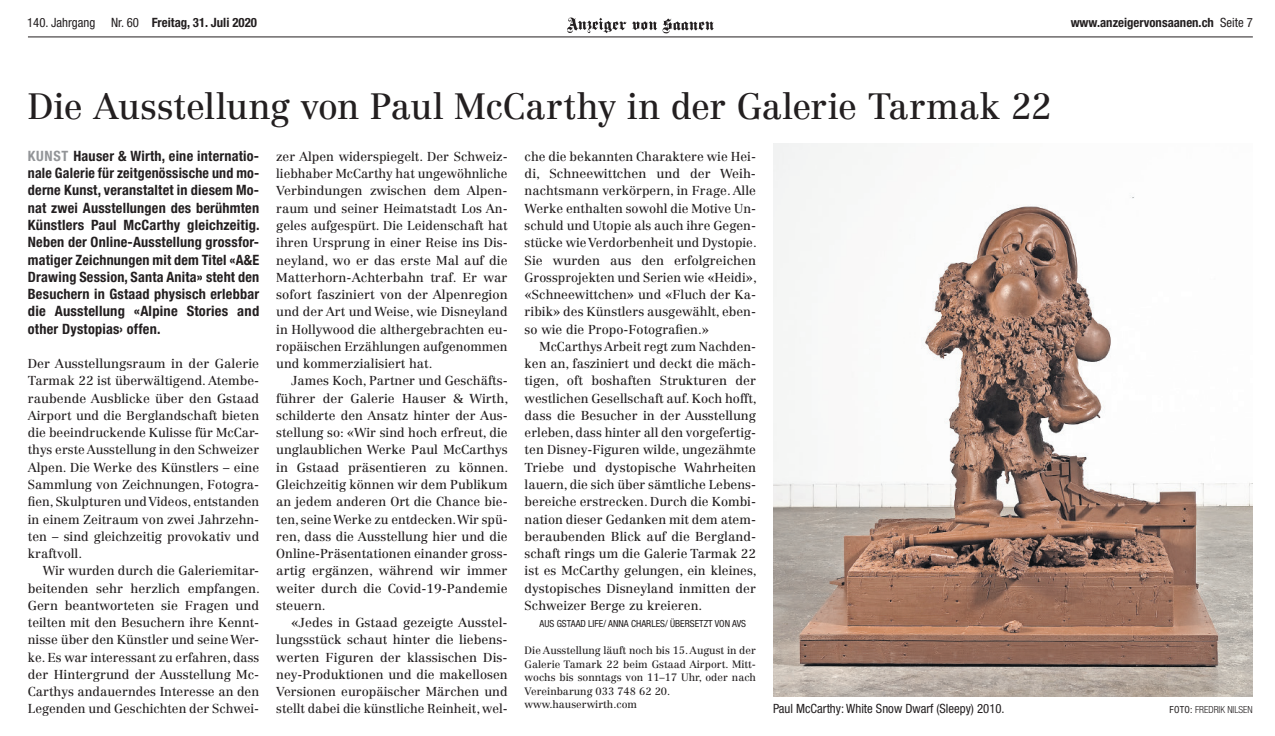
<style>
.page{position:relative;width:1275px;height:736px;background:#fff}
.page>*{position:absolute;margin:0;border:0;box-sizing:border-box;transform-origin:0 0}
.t1{font:36px "Centennial LT Std";letter-spacing:-.005em;color:#231f20}
.t2{font:700 condensed 14.25px/17.2px "Helvetica Neue LT Std";letter-spacing:.015em;color:#231f20;text-align:justify}
.t3{font:12.75px/17.2px "Centennial LT Std";color:#231f20;text-align:justify}
.t4{font:700 condensed 12.75px "Helvetica Neue LT Std";color:#231f20}
.t5{font:condensed 12.75px "Helvetica Neue LT Std";color:#231f20}
.t6{font:10.5px/13.5px "Centennial LT Std";color:#231f20}
.t7{font:condensed 9.75px "Helvetica Neue LT Std";color:#231f20}
.t8{font:300 condensed 9.75px "Helvetica Neue LT Std";color:#231f20}
.s1{font-weight:400}
.s2{color:#939598}
</style>
<div class="page">
<hr style="left:28px;top:37px;width:1225px;height:1px;background:#231f20">
<svg style="left:567px;top:18px;width:59px;height:15px"></svg>
<svg style="left:632px;top:18px;width:82px;height:15px"></svg>
<img style="left:773px;top:144px;width:479px;height:552px">
<p class="t4" style="left:27px;top:14px;width:231px"><span class="s1">140. Jahrgang Nr. 60</span> Freitag, 31. Juli 2020</p>
<p class="t4" style="left:1070px;top:14px;width:184px">www.anzeigervonsaanen.ch <span class="s1">Seite 7</span></p>
<h1 class="t1" style="left:28px;top:85px;width:1025px">Die Ausstellung von Paul McCarthy in der Galerie Tarmak 22</h1>
<p class="t2" style="left:28px;top:147px;width:233px"><span class="s2">KUNST</span> Hauser &amp; Wirth, eine internatio&shy;nale Galerie für zeitgenössische und mo&shy;derne Kunst, veranstaltet in diesem Mo&shy;nat zwei Ausstellungen des berühmten Künstlers Paul McCarthy gleichzeitig.<br>Neben der Online-Ausstellung grossfor&shy;matiger Zeichnungen mit dem Titel «A&amp;E Drawing Session, Santa Anita» steht den Besuchern in Gstaad physisch erlebbar die Ausstellung «Alpine Stories and other Dystopias› offen.</p>
<p class="t3" style="left:28px;top:355px;width:233px">Der Ausstellungsraum in der Galerie Tarmak 22 ist überwältigend. Atembe&shy;raubende Ausblicke über den Gstaad Airport und die Berglandschaft bieten die beeindruckende Kulisse für McCar&shy;thys erste Ausstellung in den Schweizer Alpen. Die Werke des Künstlers – eine Sammlung von Zeichnungen, Fotogra&shy;fien, Skulpturen und Videos, entstanden in einem Zeitraum von zwei Jahrzehn&shy;ten – sind gleichzeitig provokativ und kraftvoll.</p>
<p class="t3" style="left:28px;top:562px;width:234px;text-indent:15px">Wir wurden durch die Galeriemitar&shy;beitenden sehr herzlich empfangen.<br>Gern beantworteten sie Fragen und teilten mit den Besuchern ihre Kennt&shy;nisse über den Künstler und seine Wer&shy;ke. Es war interessant zu erfahren, dass der Hintergrund der Ausstellung Mc-Carthys andauerndes Interesse an den Legenden und Geschichten der Schwei-</p>
<p class="t3" style="left:276px;top:148px;width:233px">zer Alpen widerspiegelt. Der Schweiz&shy;liebhaber McCarthy hat ungewöhnliche Verbindungen zwischen dem Alpen&shy;raum und seiner Heimatstadt Los An&shy;geles aufgespürt. Die Leidenschaft hat ihren Ursprung in einer Reise ins Dis&shy;neyland, wo er das erste Mal auf die Matterhorn-Achterbahn traf. Er war sofort fasziniert von der Alpenregion und der Art und Weise, wie Disneyland in Hollywood die althergebrachten eu&shy;ropäischen Erzählungen aufgenommen und kommerzialisiert hat.</p>
<p class="t3" style="left:276px;top:372px;width:234px;text-indent:15px">James Koch, Partner und Geschäfts&shy;führer der Galerie Hauser &amp; Wirth, schilderte den Ansatz hinter der Aus&shy;stellung so: «Wir sind hoch erfreut, die unglaublichen Werke Paul McCarthys in Gstaad präsentieren zu können.<br>Gleichzeitig können wir dem Publikum an jedem anderen Ort die Chance bie&shy;ten, seine Werke zu entdecken. Wir spü&shy;ren, dass die Ausstellung hier und die Online-Präsentationen einander gross&shy;artig ergänzen, während wir immer weiter durch die Covid-19-Pandemie steuern.</p>
<p class="t3" style="left:276px;top:613px;width:233px;text-indent:15px">«Jedes in Gstaad gezeigte Ausstel&shy;lungsstück schaut hinter die liebens&shy;werten Figuren der klassischen Dis&shy;ney-Produktionen und die makellosen Versionen europäischer Märchen und stellt dabei die künstliche Reinheit, wel-</p>
<p class="t3" style="left:525px;top:148px;width:234px">che die bekannten Charaktere wie Hei&shy;di, Schneewittchen und der Weih&shy;nachtsmann verkörpern, in Frage. Alle Werke enthalten sowohl die Motive Un&shy;schuld und Utopie als auch ihre Gegen&shy;stücke wie Verdorbenheit und Dystopie.<br>Sie wurden aus den erfolgreichen Grossprojekten und Serien wie «Heidi», «Schneewittchen» und «Fluch der Ka&shy;ribik» des Künstlers ausgewählt, eben&shy;so wie die Propo-Fotografien.»</p>
<p class="t3" style="left:525px;top:337px;width:234px;text-indent:15px">McCarthys Arbeit regt zum Nachden&shy;ken an, fasziniert und deckt die mäch&shy;tigen, oft boshaften Strukturen der westlichen Gesellschaft auf. Koch hofft, dass die Besucher in der Ausstellung erleben, dass hinter all den vorgefertig&shy;ten Disney-Figuren wilde, ungezähmte Triebe und dystopische Wahrheiten lauern, die sich über sämtliche Lebens&shy;bereiche erstrecken. Durch die Kombi&shy;nation dieser Gedanken mit dem atem&shy;beraubenden Blick auf die Bergland&shy;schaft rings um die Galerie Tarmak 22 ist es McCarthy gelungen, ein kleines, dystopisches Disneyland inmitten der Schweizer Berge zu kreieren.</p>
<p class="t7" style="left:539px;top:617px;width:208px">AUS GSTAAD LIFE/ ANNA CHARLES/ ÜBERSETZT VON AVS</p>
<p class="t6" style="left:525px;top:643px;width:233px">Die Ausstellung läuft noch bis 15. August in der Galerie Tamark 22 beim Gstaad Airport. Mitt&shy;wochs bis sonntags von 11–17 Uhr, oder nach Vereinbarung 033 748 62 20. www.hauserwirth.com</p>
<p class="t5" style="left:773px;top:701px;width:233px">Paul McCarthy: White Snow Dwarf (Sleepy) 2010.</p>
<p class="t8" style="left:1169px;top:704px;width:85px"><span class="s1">FOTO:</span> FREDRIK NILSEN</p>
</div>
